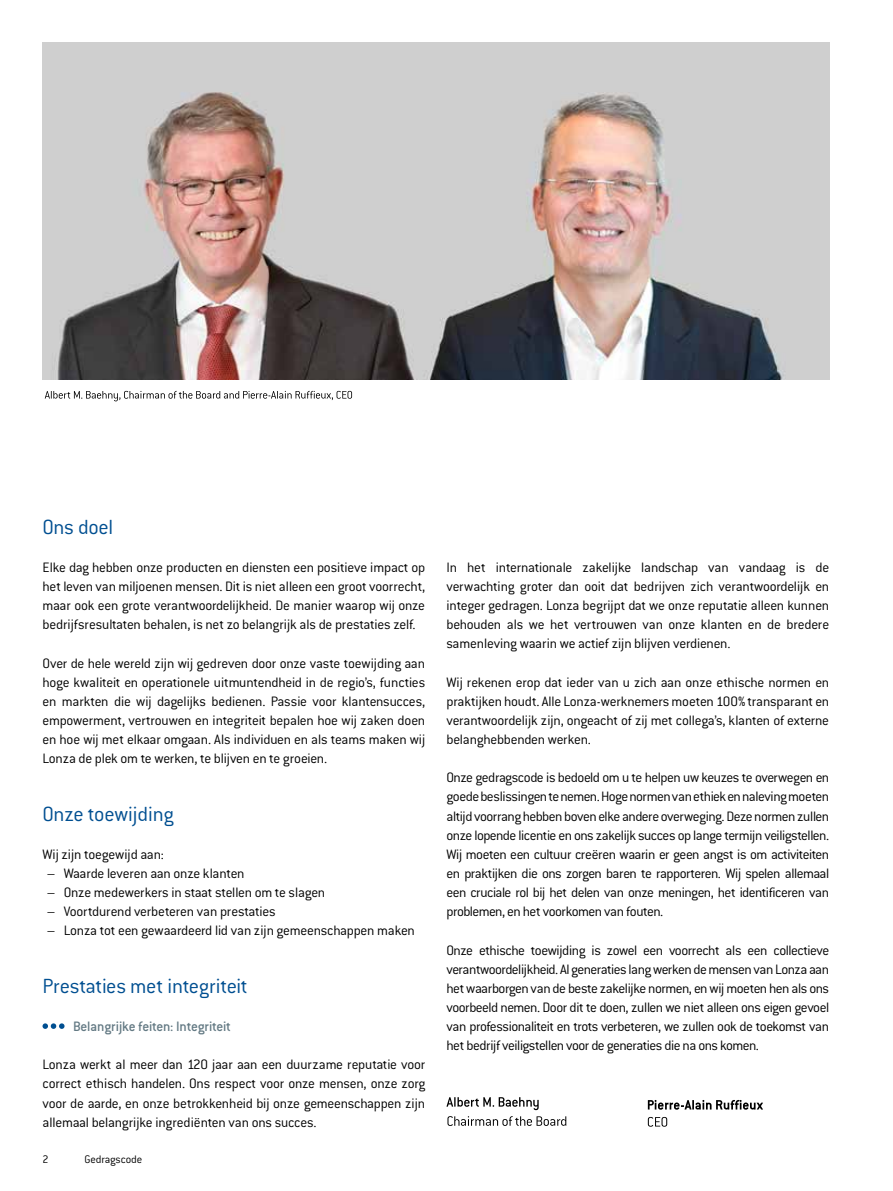
<style>
.page{position:relative;width:893px;height:1191px;background:#fff}
.page>*{position:absolute;margin:0;border:0;box-sizing:border-box;transform-origin:0 0}
.t1{font:300 22.5px "Conduit ITC Std";letter-spacing:-.015em;color:#004f91}
.t2{font:300 15px/19.2px "Conduit ITC Std";letter-spacing:-.02em;color:#000;text-align:justify}
.t3{font:500 15px "Conduit ITC Std";letter-spacing:-.015em;color:#647a84}
.t4{font:300 15px "Conduit ITC Std";color:#000}
.t5{font:300 12px "Conduit ITC Std";letter-spacing:-.015em;color:#000}
</style>
<div class="page">
<svg style="left:43px;top:1023px;width:22px;height:6px"></svg>
<img style="left:43px;top:43px;width:786px;height:336px">
<svg style="left:45px;top:391px;width:307px;height:10px"></svg>
<svg style="left:648px;top:1117px;width:19px;height:9px"></svg>
<svg style="left:648px;top:1100px;width:115px;height:9px"></svg>
<svg style="left:447px;top:1116px;width:119px;height:10px"></svg>
<svg style="left:446px;top:1097px;width:93px;height:13px"></svg>
<h1 class="t1" style="left:43px;top:513px;width:72px">Ons doel</h1>
<p class="t2" style="left:43px;top:557px;width:384px">Elke dag hebben onze producten en diensten een positieve impact op het leven van miljoenen mensen. Dit is niet alleen een groot voorrecht, maar ook een grote verantwoordelijkheid. De manier waarop wij onze bedrijfsresultaten behalen, is net zo belangrijk als de prestaties zelf.</p>
<p class="t2" style="left:43px;top:653px;width:384px">Over de hele wereld zijn wij gedreven door onze vaste toewijding aan hoge kwaliteit en operationele uitmuntendheid in de regio’s, functies en markten die wij dagelijks bedienen. Passie voor klantensucces, empowerment, vertrouwen en integriteit bepalen hoe wij zaken doen en hoe wij met elkaar omgaan. Als individuen en als teams maken wij Lonza de plek om te werken, te blijven en te groeien.</p>
<h1 class="t1" style="left:43px;top:800px;width:133px">Onze toewijding</h1>
<p class="t4" style="left:43px;top:845px;width:123px">Wij zijn toegewijd aan:</p>
<p class="t2" style="left:47px;top:863px;width:199px">– Waarde leveren aan onze klanten</p>
<p class="t2" style="left:47px;top:882px;width:280px">– Onze medewerkers in staat stellen om te slagen</p>
<p class="t2" style="left:47px;top:901px;width:230px">– Voortdurend verbeteren van prestaties</p>
<p class="t2" style="left:47px;top:920px;width:370px">– Lonza tot een gewaardeerd lid van zijn gemeenschappen maken</p>
<h1 class="t1" style="left:43px;top:972px;width:207px">Prestaties met integriteit</h1>
<p class="t3" style="left:73px;top:1017px;width:159px">Belangrijke feiten: Integriteit</p>
<p class="t2" style="left:43px;top:1054px;width:384px">Lonza werkt al meer dan 120 jaar aan een duurzame reputatie voor correct ethisch handelen. Ons respect voor onze mensen, onze zorg voor de aarde, en onze betrokkenheid bij onze gemeenschappen zijn allemaal belangrijke ingrediënten van ons succes.</p>
<p class="t5" style="left:43px;top:1151px;width:8px">2</p>
<p class="t5" style="left:85px;top:1151px;width:59px">Gedragscode</p>
<p class="t2" style="left:446px;top:557px;width:384px">In het internationale zakelijke landschap van vandaag is de verwachting groter dan ooit dat bedrijven zich verantwoordelijk en integer gedragen. Lonza begrijpt dat we onze reputatie alleen kunnen behouden als we het vertrouwen van onze klanten en de bredere samenleving waarin we actief zijn blijven verdienen.</p>
<p class="t2" style="left:446px;top:672px;width:384px">Wij rekenen erop dat ieder van u zich aan onze ethische normen en praktijken houdt. Alle Lonza-werknemers moeten 100% transparant en verantwoordelijk zijn, ongeacht of zij met collega’s, klanten of externe belanghebbenden werken.</p>
<p class="t2" style="left:446px;top:767px;width:384px">Onze gedragscode is bedoeld om u te helpen uw keuzes te overwegen en goede beslissingen te nemen. Hoge normen van ethiek en naleving moeten altijd voorrang hebben boven elke andere overweging. Deze normen zullen onze lopende licentie en ons zakelijk succes op lange termijn veiligstellen.<br>Wij moeten een cultuur creëren waarin er geen angst is om activiteiten en praktijken die ons zorgen baren te rapporteren. Wij spelen allemaal een cruciale rol bij het delen van onze meningen, het identificeren van problemen, en het voorkomen van fouten.</p>
<p class="t2" style="left:446px;top:940px;width:384px">Onze ethische toewijding is zowel een voorrecht als een collectieve verantwoordelijkheid. Al generaties lang werken de mensen van Lonza aan het waarborgen van de beste zakelijke normen, en wij moeten hen als ons voorbeeld nemen. Door dit te doen, zullen we niet alleen ons eigen gevoel van professionaliteit en trots verbeteren, we zullen ook de toekomst van het bedrijf veiligstellen voor de generaties die na ons komen.</p>
</div>
